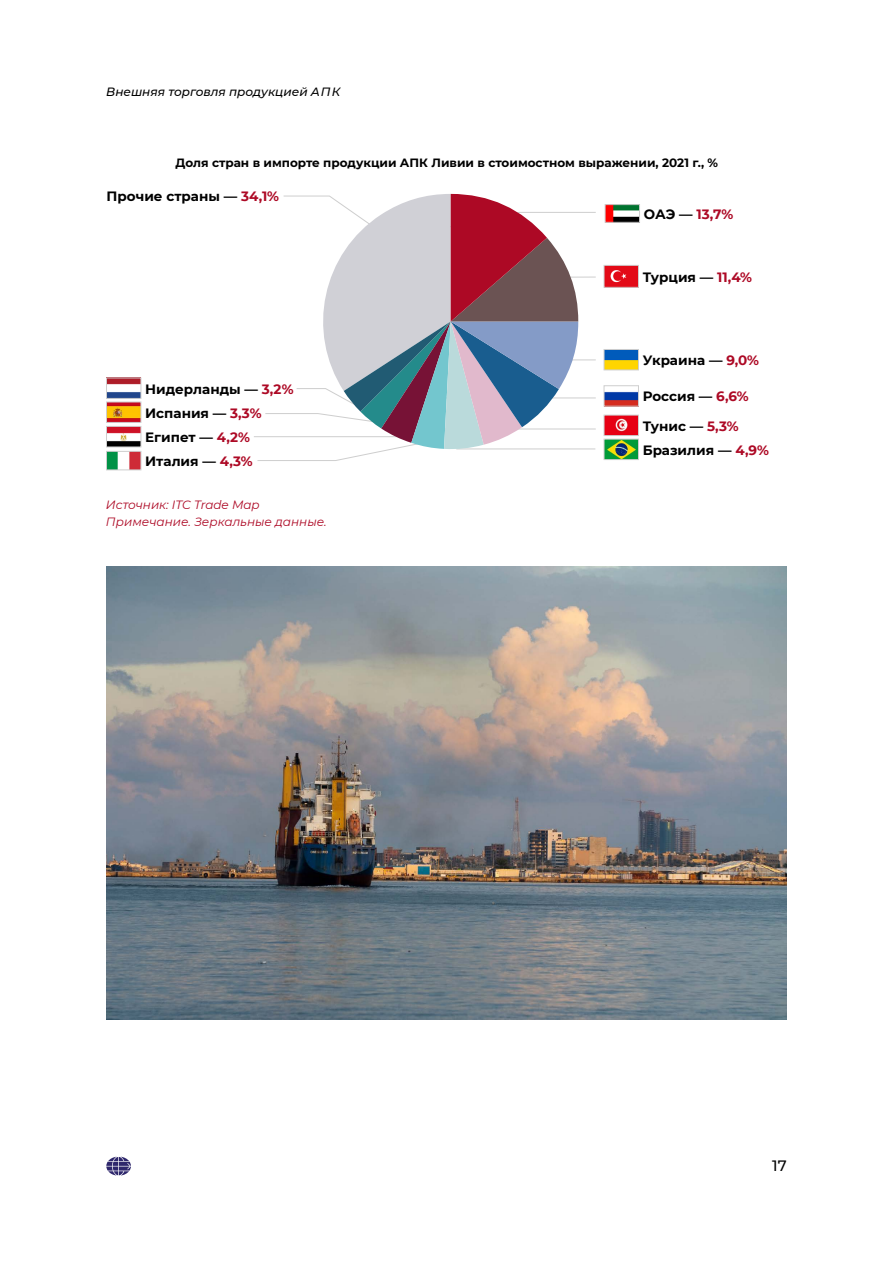
<style>
.page{position:relative;width:893px;height:1263px;background:#fff}
.page>*{position:absolute;margin:0;border:0;box-sizing:border-box;transform-origin:0 0}
.t1{font:500 15px "Montserrat";color:#000}
.t2{font:700 13.5px/23.9px "Montserrat";color:#000}
.t3{font:700 13.5px "Montserrat";color:#ad0925}
.t4{font:700 12px "Montserrat";color:#000}
.t5{font:italic 12px/16.5px "Montserrat";color:#ad0925}
.t6{font:italic 500 12px "Montserrat";color:#000}
.s1{color:#ad0925}
.s2{color:#000}
</style>
<div class="page">
<svg style="left:106px;top:1157px;width:25px;height:18px"></svg>
<img style="left:108px;top:404px;width:31px;height:17px">
<div style="left:106px;top:402px;width:35px;height:21px;border:1px solid #cecece"></div>
<img style="left:607px;top:206px;width:31px;height:14px">
<div style="left:605px;top:204px;width:35px;height:18px;border:1px solid #cecece"></div>
<img style="left:606px;top:267px;width:31px;height:18px">
<div style="left:604px;top:265px;width:35px;height:22px;border:1px solid #cecece"></div>
<img style="left:606px;top:441px;width:31px;height:17px">
<div style="left:604px;top:439px;width:35px;height:21px;border:1px solid #cecece"></div>
<img style="left:606px;top:391px;width:31px;height:13px">
<div style="left:604px;top:385px;width:35px;height:21px;border:1px solid #cecece"></div>
<img style="left:107px;top:566px;width:680px;height:453px">
<img style="left:606px;top:351px;width:31px;height:17px">
<div style="left:604px;top:349px;width:35px;height:21px;border:1px solid #cecece"></div>
<img style="left:606px;top:417px;width:31px;height:17px">
<div style="left:604px;top:415px;width:35px;height:21px;border:1px solid #cecece"></div>
<img style="left:108px;top:380px;width:31px;height:17px">
<div style="left:106px;top:378px;width:35px;height:21px;border:1px solid #cecece"></div>
<img style="left:108px;top:428px;width:31px;height:17px">
<div style="left:106px;top:426px;width:35px;height:21px;border:1px solid #cecece"></div>
<img style="left:108px;top:453px;width:31px;height:15px">
<div style="left:106px;top:451px;width:35px;height:19px;border:1px solid #cecece"></div>
<hr style="left:254px;top:436px;width:161px;height:1px;background:#cecece">
<svg style="left:257px;top:194px;width:339px;height:267px"></svg>
<p class="t6" style="left:106px;top:83px;width:235px">Внешняя торговля продукцией АПК</p>
<p class="t4" style="left:175px;top:154px;width:544px">Доля стран в импорте продукции АПК Ливии в стоимостном выражении, 2021 г., %</p>
<p class="t2" style="left:107px;top:184px;width:174px">Прочие страны — <span class="s1">34,1%</span></p>
<p class="t2" style="left:145px;top:376px;width:150px">Нидерланды — <span class="s1">3,2%</span></p>
<p class="t2" style="left:145px;top:425px;width:109px">Египет — <span class="s1">4,2%<br></span>Италия — <span class="s1">4,3%</span></p>
<p class="t2" style="left:145px;top:401px;width:118px">Испания — <span class="s1">3,3%</span></p>
<p class="t5" style="left:106px;top:496px;width:222px">Источник: ITC Trade Map<br>Примечание. Зеркальные данные.</p>
<p class="t3" style="left:644px;top:205px;width:91px"><span class="s2">ОАЭ —</span> 13,7%</p>
<p class="t2" style="left:643px;top:264px;width:111px">Турция — <span class="s1">11,4%</span></p>
<p class="t2" style="left:643px;top:347px;width:118px">Украина — <span class="s1">9,0%</span></p>
<p class="t2" style="left:643px;top:383px;width:107px">Россия — <span class="s1">6,6%</span></p>
<p class="t2" style="left:643px;top:414px;width:97px">Тунис — <span class="s1">5,3%</span></p>
<p class="t2" style="left:643px;top:438px;width:128px">Бразилия — <span class="s1">4,9%</span></p>
<p class="t1" style="left:772px;top:1155px;width:16px">17</p>
</div>
